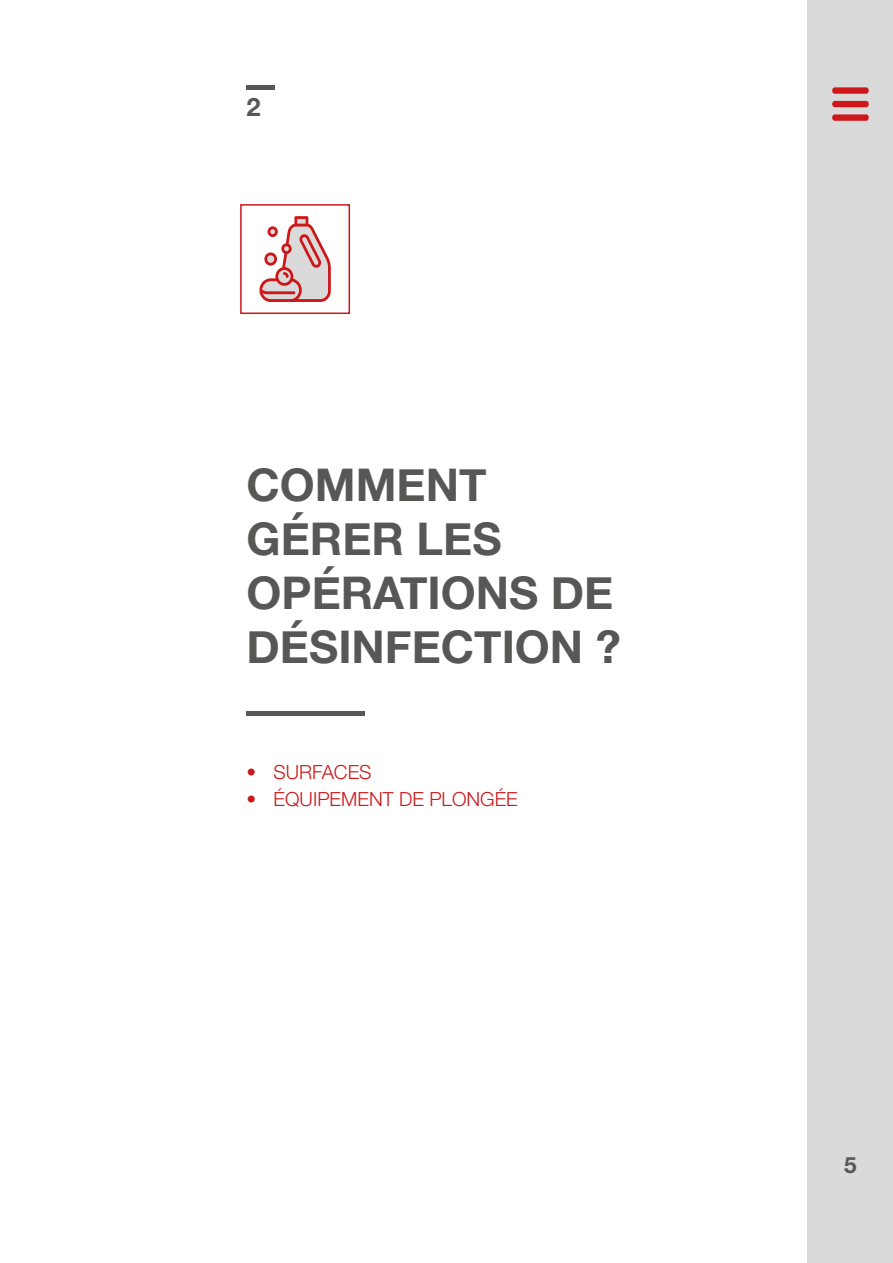
<style>
.page{position:relative;width:893px;height:1263px;background:#fff}
.page>*{position:absolute;margin:0;border:0;box-sizing:border-box;transform-origin:0 0}
.t1{font:700 45px/54px "Helvetica Neue";color:#575756}
.t2{font:700 25.5px "Helvetica Neue LT";color:#575756}
.t3{font:700 22.5px "Helvetica Neue LT";color:#575756}
.t4{font:300 19.5px "Helvetica Neue LT";color:#cd1719}
</style>
<div class="page">
<div style="left:808px;top:0;width:85px;height:1263px;background:#dadada"></div>
<div style="left:247px;top:711px;width:118px;height:5px;background:#575756"></div>
<div style="left:247px;top:85px;width:28px;height:5px;background:#575756"></div>
<div style="left:240px;top:204px;width:110px;height:110px;border:2px solid #cd1719"></div>
<svg style="left:259px;top:216px;width:72px;height:86px"></svg>
<div style="left:832px;top:87px;width:37px;height:7px;background:#cd1719;border-radius:3px"></div>
<div style="left:832px;top:101px;width:37px;height:6px;background:#cd1719;border-radius:3px"></div>
<div style="left:832px;top:114px;width:37px;height:7px;background:#cd1719;border-radius:3px"></div>
<p class="t2" style="left:247px;top:91px;width:16px">2</p>
<p class="t1" style="left:247px;top:459px;width:376px">COMMENT<br>GÉRER LES<br>OPÉRATIONS DE<br>DÉSINFECTION ?</p>
<p class="t4" style="left:247px;top:760px;width:126px">• SURFACES</p>
<p class="t4" style="left:247px;top:787px;width:273px">• ÉQUIPEMENT DE PLONGÉE</p>
<p class="t3" style="left:844px;top:1151px;width:14px">5</p>
</div>
